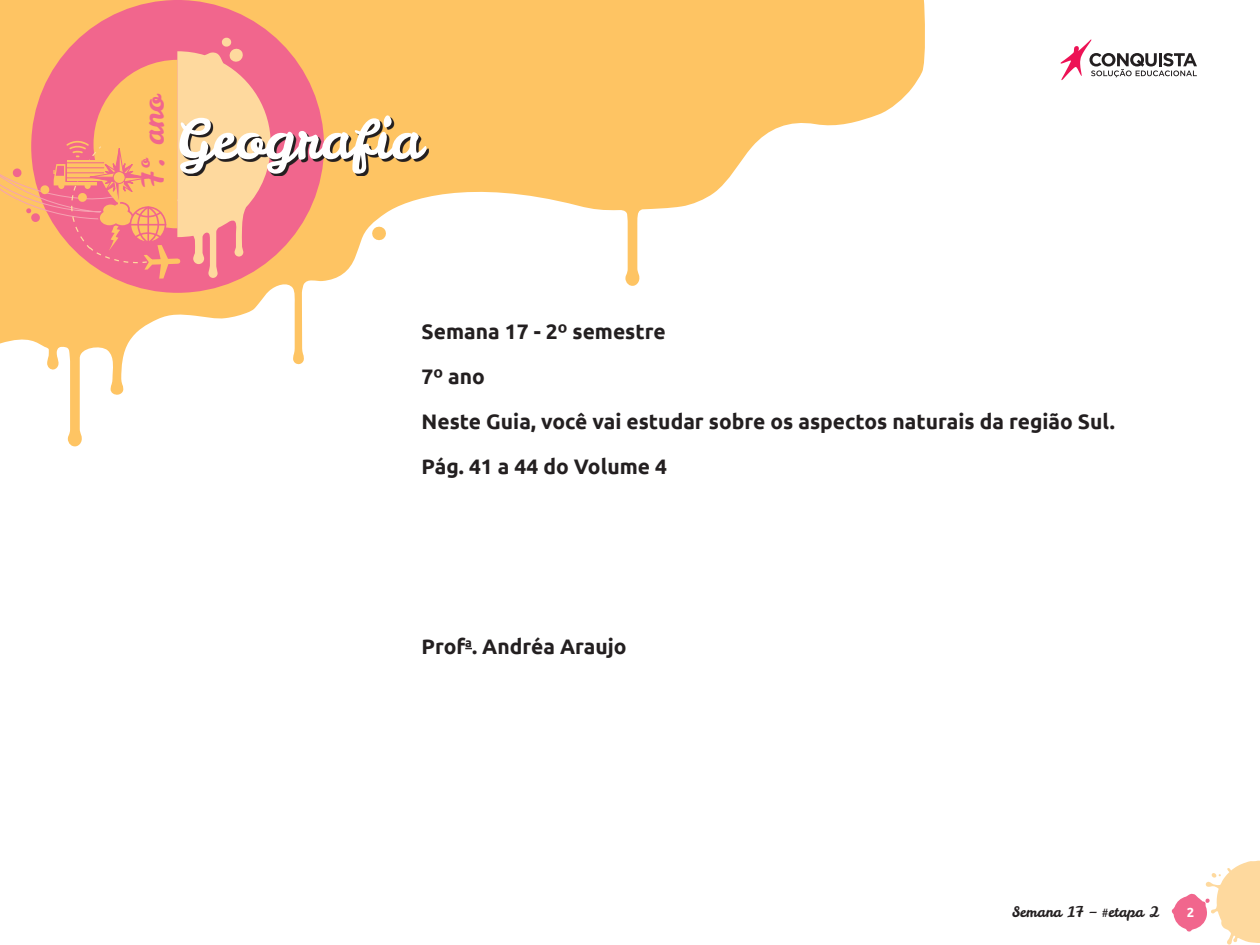
<style>
.page{position:relative;width:1260px;height:945px;background:#fff}
.page>*{position:absolute;margin:0;border:0;box-sizing:border-box;transform-origin:0 0}
.t1{font:54.25px "Leckerli One";color:#fff}
.t2{font:29.4px "Leckerli One";color:#f1668d}
._05_Peso_5{font:700 21px "Ubuntu";color:#231f20}
.t3{font:14.35px "Leckerli One";color:#231f20}
.t4{font:700 13.12px "Ubuntu";color:#fff}
</style>
<div class="page">
<svg style="left:0;top:0;width:925px;height:447px"></svg>
<div style="left:31px;top:0;width:293px;height:293px;background:#f1668d;border-radius:50%"></div>
<svg style="left:1172px;top:861px;width:88px;height:84px"></svg>
<svg style="left:1061px;top:39px;width:136px;height:41px"></svg>
<svg style="left:0;top:37px;width:271px;height:242px"></svg>
<div style="left:113px;top:172px;width:12px;height:11px;background:#fec463;border-radius:50%"></div>
<div style="left:113px;top:171px;width:12px;height:13px;border:1px solid #f1668d;border-radius:50%"></div>
<svg style="left:182px;top:118px;width:247px;height:58px;background:#af815e"></svg>
<h2 class="t2" style="left:133px;top:188px;width:95px;rotate:-90deg">7º. ano</h2>
<h1 class="t1" style="left:176px;top:103px;width:248px">Geografia</h1>
<p class="_05_Peso_5" style="left:422px;top:319px;width:246px">Semana 17 - 2º semestre</p>
<p class="_05_Peso_5" style="left:422px;top:364px;width:65px">7º ano</p>
<p class="_05_Peso_5" style="left:422px;top:409px;width:695px">Neste Guia, você vai estudar sobre os aspectos naturais da região Sul.</p>
<p class="_05_Peso_5" style="left:422px;top:454px;width:247px">Pág. 41 a 44 do Volume 4</p>
<p class="_05_Peso_5" style="left:422px;top:634px;width:206px">Prof<sup>a</sup>. Andréa Araujo</p>
<p class="t3" style="left:1012px;top:903px;width:149px">Semana 17 – #etapa 2</p>
<p class="t4" style="left:1187px;top:905px;width:9px">2</p>
</div>
